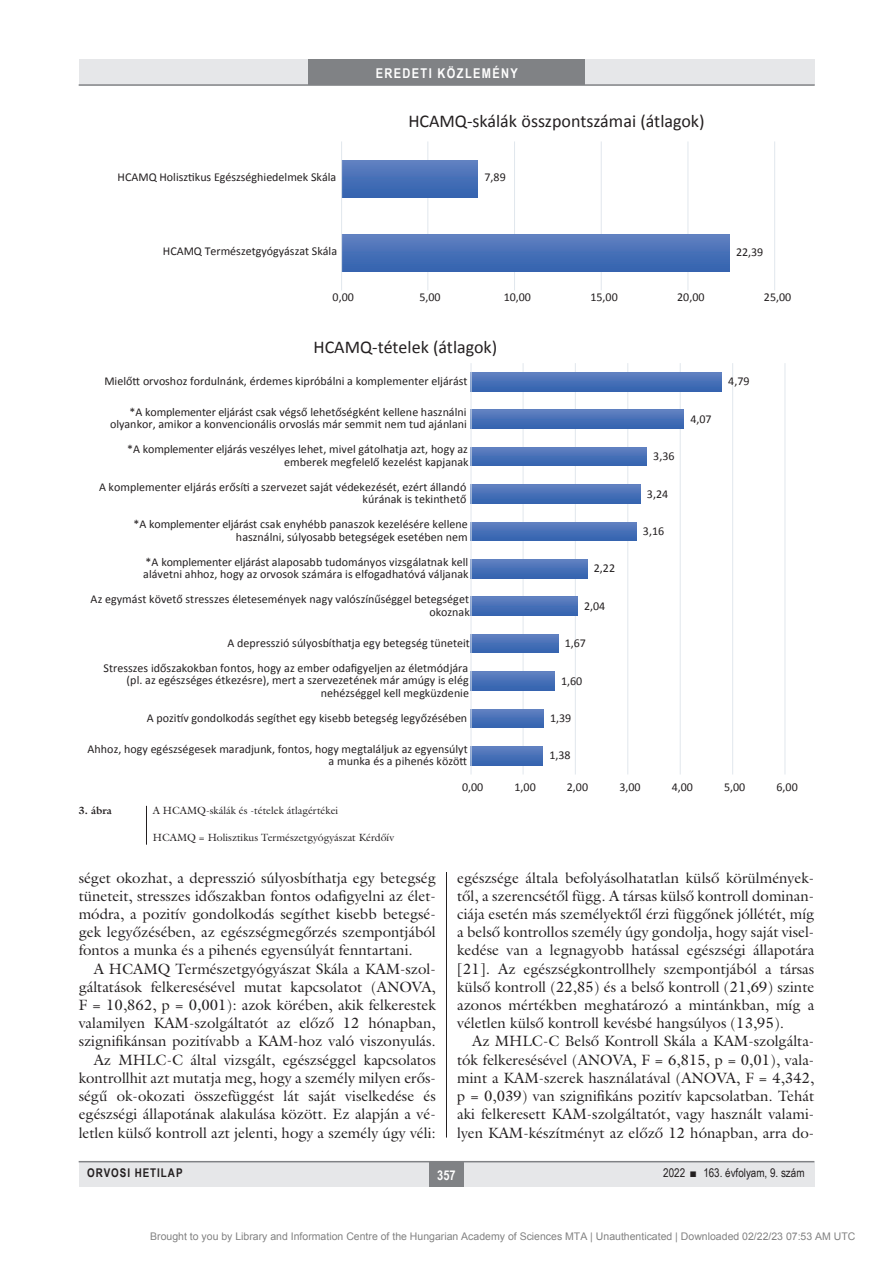
<style>
.page{position:relative;width:893px;height:1263px;background:#fff}
.page>*{position:absolute;margin:0;border:0;box-sizing:border-box;transform-origin:0 0}
.t1{font:18px "Calibri";color:#231f20}
.Body_Text{font:15px/18.1px "Galliard Reg";color:#231f20;text-align:justify}
.t2{font:700 13.5px "Arial Narrow";letter-spacing:.1em;color:#fff}
.t3{font:12px/12.5px "Calibri";color:#231f20;text-align:right}
.t4{font:12px "Arial Narrow";color:#231f20}
.t5{font:700 12px "Arial Narrow";letter-spacing:.08em;color:#231f20}
.t6{font:10.5px "Arial";color:rgb(0 0 0/.5)}
.kepalairas2{font:10.5px "Galliard Reg";color:#231f20}
.kepalairas1{font:700 10.5px "Galliard Reg";color:#231f20}
</style>
<div class="page">
<div style="left:79px;top:1161px;width:735px;height:25px;background:#e6e7e9"></div>
<div style="left:429px;top:1161px;width:34px;height:25px;background:#808285"></div>
<hr style="left:79px;top:1161px;width:735px;height:1px;background:#808285">
<div style="left:79px;top:60px;width:735px;height:25px;background:#e6e7e9"></div>
<div style="left:308px;top:60px;width:277px;height:25px;background:#808285"></div>
<hr style="left:79px;top:84px;width:736px;height:2px;background:#808285">
<hr style="left:446px;top:111px;width:1px;height:1026px;background:#231f20">
<div style="left:78px;top:111px;width:736px;height:695px;background:#fff"></div>
<hr style="left:427px;top:141px;width:1px;height:149px;background:#e1e7ed">
<hr style="left:514px;top:141px;width:1px;height:149px;background:#e1e7ed">
<hr style="left:601px;top:141px;width:1px;height:149px;background:#e1e7ed">
<hr style="left:687px;top:141px;width:1px;height:149px;background:#e1e7ed">
<hr style="left:774px;top:141px;width:1px;height:149px;background:#e1e7ed">
<svg style="left:342px;top:235px;width:387px;height:37px;background:#4870b7"></svg>
<svg style="left:342px;top:160px;width:136px;height:37px;background:#4971b7"></svg>
<hr style="left:341px;top:141px;width:1px;height:149px;background:#e1e7ed">
<hr style="left:523px;top:363px;width:1px;height:411px;background:#e1e7ed">
<hr style="left:575px;top:363px;width:1px;height:411px;background:#e1e7ed">
<hr style="left:627px;top:363px;width:1px;height:411px;background:#e1e7ed">
<hr style="left:680px;top:363px;width:1px;height:411px;background:#e1e7ed">
<hr style="left:732px;top:363px;width:1px;height:411px;background:#e1e7ed">
<hr style="left:784px;top:363px;width:1px;height:411px;background:#e1e7ed">
<svg style="left:472px;top:746px;width:71px;height:19px"></svg>
<svg style="left:472px;top:709px;width:71px;height:19px"></svg>
<svg style="left:472px;top:672px;width:82px;height:18px"></svg>
<svg style="left:472px;top:634px;width:86px;height:19px;background:#4971b7"></svg>
<svg style="left:472px;top:597px;width:105px;height:18px;background:#4a71b8"></svg>
<svg style="left:472px;top:559px;width:115px;height:19px;background:#4a72b8"></svg>
<svg style="left:472px;top:522px;width:164px;height:19px;background:#4971b7"></svg>
<svg style="left:472px;top:485px;width:168px;height:18px;background:#4971b7"></svg>
<svg style="left:472px;top:447px;width:174px;height:19px;background:#4971b7"></svg>
<svg style="left:472px;top:410px;width:212px;height:19px;background:#4970b7"></svg>
<svg style="left:472px;top:372px;width:249px;height:19px;background:#4a72b8"></svg>
<hr style="left:471px;top:363px;width:1px;height:411px;background:#e1e7ed">
<hr style="left:146px;top:806px;width:1px;height:39px;background:#231f20">
<p class="t2" style="left:376px;top:63px;width:144px">EREDETI KÖZLEMÉNY</p>
<p class="t3" style="left:118px;top:171px;width:220px">HCAMQ Holisztikus Egészséghiedelmek Skála</p>
<p class="t3" style="left:163px;top:245px;width:176px">HCAMQ Természetgyógyászat Skála</p>
<p class="t1" style="left:408px;top:110px;width:298px">HCAMQ-skálák összpontszámai (átlagok)</p>
<p class="t3" style="left:484px;top:171px;width:23px">7,89</p>
<p class="t3" style="left:736px;top:245px;width:29px">22,39</p>
<p class="t3" style="left:333px;top:291px;width:23px">0,00</p>
<p class="t3" style="left:419px;top:291px;width:23px">5,00</p>
<p class="t3" style="left:504px;top:291px;width:29px">10,00</p>
<p class="t3" style="left:590px;top:291px;width:29px">15,00</p>
<p class="t3" style="left:677px;top:291px;width:29px">20,00</p>
<p class="t3" style="left:764px;top:291px;width:29px">25,00</p>
<p class="t1" style="left:314px;top:335px;width:185px">HCAMQ-tételek (átlagok)</p>
<p class="t3" style="left:104px;top:375px;width:365px">Mielőtt orvoshoz fordulnánk, érdemes kipróbálni a komplementer eljárást</p>
<p class="t3" style="left:110px;top:406px;width:358px">*A komplementer eljárást csak végső lehetőségként kellene használni olyankor, amikor a konvencionális orvoslás már semmit nem tud ajánlani</p>
<p class="t3" style="left:127px;top:443px;width:343px">*A komplementer eljárás veszélyes lehet, mivel gátolhatja azt, hogy az emberek megfelelő kezelést kapjanak</p>
<p class="t3" style="left:99px;top:481px;width:369px">A komplementer eljárás erősíti a szervezet saját védekezését, ezért állandó kúrának is tekinthető</p>
<p class="t3" style="left:133px;top:518px;width:336px">*A komplementer eljárást csak enyhébb panaszok kezelésére kellene használni, súlyosabb betegségek esetében nem</p>
<p class="t3" style="left:143px;top:555px;width:327px;text-align:left">*A komplementer eljárást alaposabb tudományos vizsgálatnak kell alávetni ahhoz, hogy az orvosok számára is elfogadhatóvá váljanak</p>
<p class="t3" style="left:91px;top:593px;width:381px">Az egymást követő stresszes életesemények nagy valószínűséggel betegséget okoznak</p>
<p class="t3" style="left:228px;top:636px;width:244px">A depresszió súlyosbíthatja egy betegség tüneteit</p>
<p class="t3" style="left:104px;top:661px;width:367px">Stresszes időszakokban fontos, hogy az ember odafigyeljen az életmódjára (pl. az egészséges étkezésre), mert a szervezetének már amúgy is elég nehézséggel kell megküzdenie</p>
<p class="t3" style="left:147px;top:711px;width:322px">A pozitív gondolkodás segíthet egy kisebb betegség legyőzésében</p>
<p class="t3" style="left:88px;top:742px;width:382px">Ahhoz, hogy egészségesek maradjunk, fontos, hogy megtaláljuk az egyensúlyt a munka és a pihenés között</p>
<p class="t3" style="left:594px;top:562px;width:23px">2,22</p>
<p class="t3" style="left:584px;top:600px;width:23px">2,04</p>
<p class="t3" style="left:565px;top:637px;width:23px">1,67</p>
<p class="t3" style="left:561px;top:674px;width:23px">1,60</p>
<p class="t3" style="left:550px;top:712px;width:23px">1,39</p>
<p class="t3" style="left:549px;top:749px;width:23px">1,38</p>
<p class="t3" style="left:653px;top:450px;width:23px">3,36</p>
<p class="t3" style="left:647px;top:487px;width:23px">3,24</p>
<p class="t3" style="left:643px;top:525px;width:23px">3,16</p>
<p class="t3" style="left:690px;top:413px;width:23px">4,07</p>
<p class="t3" style="left:728px;top:375px;width:23px">4,79</p>
<p class="kepalairas1" style="left:78px;top:804px;width:35px">3. ábra</p>
<p class="kepalairas2" style="left:153px;top:804px;width:187px">A HCAMQ-skálák és -tételek átlagértékei</p>
<p class="kepalairas2" style="left:153px;top:831px;width:243px">HCAMQ = Holisztikus Természetgyógyászat Kérdőív</p>
<p class="Body_Text" style="left:79px;top:868px;width:359px">séget okozhat, a depresszió súlyosbíthatja egy betegség tüneteit, stresszes időszakban fontos odafigyelni az élet&shy;módra, a pozitív gondolkodás segíthet kisebb betegsé&shy;gek legyőzésében, az egészségmegőrzés szempontjából fontos a munka és a pihenés egyensúlyát fenntartani.</p>
<p class="Body_Text" style="left:79px;top:959px;width:359px;text-indent:15px">A HCAMQ Természetgyógyászat Skála a KAM-szol&shy;gáltatások felkeresésével mutat kapcsolatot (ANOVA, F = 10,862, p = 0,001): azok körében, akik felkerestek valamilyen KAM-szolgáltatót az előző 12 hónapban, szignifikánsan pozitívabb a KAM-hoz való viszonyulás.</p>
<p class="Body_Text" style="left:79px;top:1050px;width:359px;text-indent:15px">Az MHLC-C által vizsgált, egészséggel kapcsolatos kontrollhit azt mutatja meg, hogy a személy milyen erős&shy;ségű ok-okozati összefüggést lát saját viselkedése és egészségi állapotának alakulása között. Ez alapján a vé&shy;letlen külső kontroll azt jelenti, hogy a személy úgy véli:</p>
<p class="t3" style="left:462px;top:781px;width:23px">0,00</p>
<p class="t3" style="left:514px;top:781px;width:23px">1,00</p>
<p class="t3" style="left:567px;top:781px;width:23px">2,00</p>
<p class="t3" style="left:619px;top:781px;width:23px">3,00</p>
<p class="t3" style="left:672px;top:781px;width:23px">4,00</p>
<p class="t3" style="left:724px;top:781px;width:23px">5,00</p>
<p class="t3" style="left:776px;top:781px;width:23px">6,00</p>
<p class="Body_Text" style="left:457px;top:868px;width:359px">egészsége általa befolyásolhatatlan külső körülmények&shy;től, a szerencsétől függ. A társas külső kontroll dominan&shy;ciája esetén más személyektől érzi függőnek jóllétét, míg a belső kontrollos személy úgy gondolja, hogy saját visel&shy;kedése van a legnagyobb hatással egészségi állapotára [21]. Az egészségkontrollhely szempontjából a társas külső kontroll (22,85) és a belső kontroll (21,69) szinte azonos mértékben meghatározó a mintánkban, míg a véletlen külső kontroll kevésbé hangsúlyos (13,95).</p>
<p class="Body_Text" style="left:457px;top:1032px;width:359px;text-indent:15px">Az MHLC-C Belső Kontroll Skála a KAM-szolgálta&shy;tók felkeresésével (ANOVA, F = 6,815, p = 0,01), vala&shy;mint a KAM-szerek használatával (ANOVA, F = 4,342, p = 0,039) van szignifikáns pozitív kapcsolatban. Tehát aki felkeresett KAM-szolgáltatót, vagy használt valami&shy;lyen KAM-készítményt az előző 12 hónapban, arra do-</p>
<p class="t5" style="left:87px;top:1164px;width:97px">ORVOSI HETILAP</p>
<p class="t2" style="left:437px;top:1165px;width:20px">357</p>
<p class="t4" style="left:663px;top:1164px;width:143px">2022 ■ 163. évfolyam, 9. szám</p>
<p class="t6" style="left:150px;top:1231px;width:707px">Brought to you by Library and Information Centre of the Hungarian Academy of Sciences MTA | Unauthenticated | Downloaded 02/22/23 07:53 AM UTC</p>
</div>
